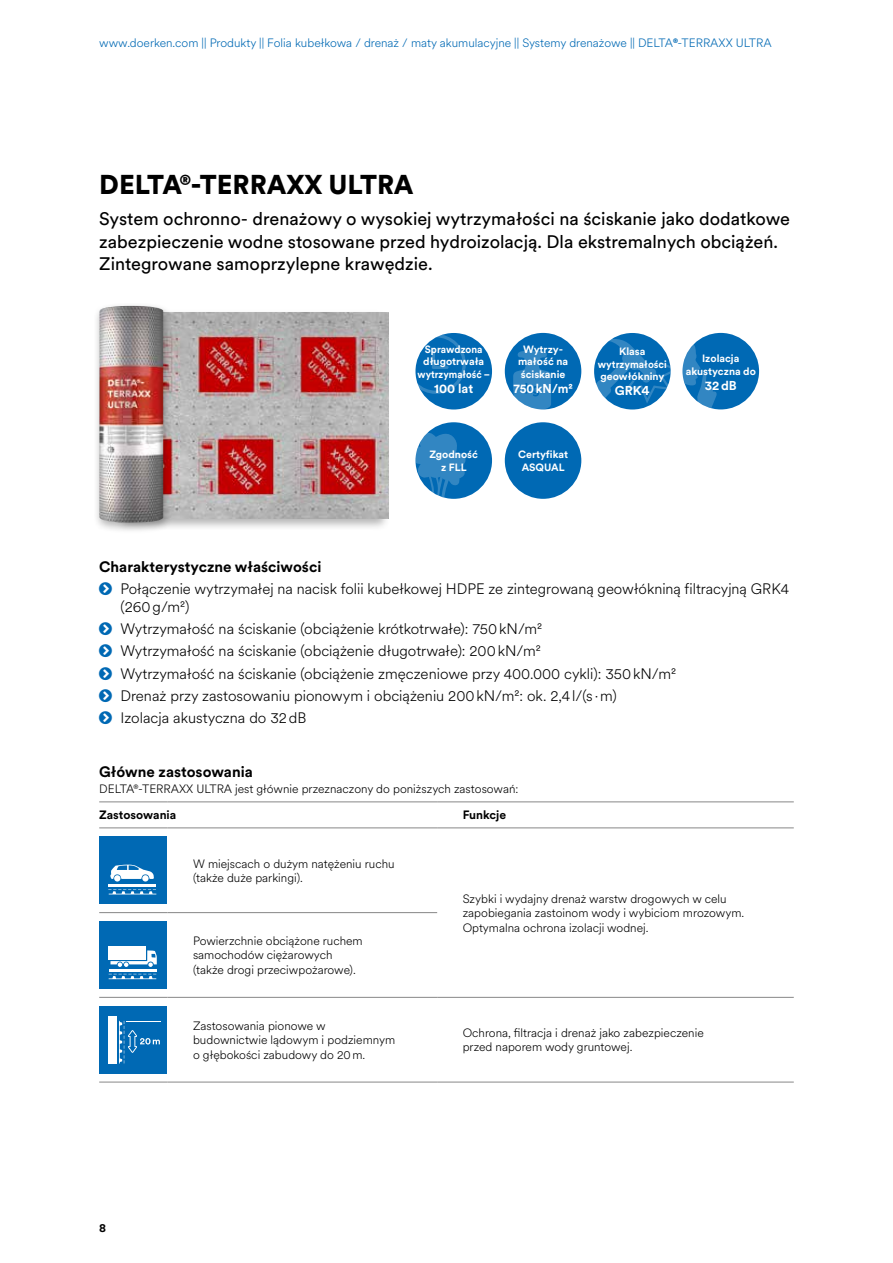
<style>
.page{position:relative;width:893px;height:1263px;background:#fff}
.page>*{position:absolute;margin:0;border:0;box-sizing:border-box;transform-origin:0 0}
.t1{font:900 27px "Circular XX";color:#000}
.t2{font:18px/22.5px "Circular XX";color:#000}
.t3{font:300 15px/22.2px "Circular XX";color:#000}
.t4{font:700 15px "Circular XX";color:#000}
.t5{font:700 12.75px "Circular XX";color:#fff}
.t6{font:700 12.75px "Circular XX";color:#fff;scale:.95 1}
.t7{font:300 12px/14.4px "Circular XX";color:#000}
.t8{font:300 12px "Circular XX";color:#0069b4}
.t9{font:700 12px "Circular XX";color:#000}
.t10{font:700 10.5px/12.6px "Circular XX";color:#fff;text-align:center}
.t11{font:700 10.5px/12.6px "Circular XX";color:#fff;text-align:center;scale:.95 1}
.s1{font-weight:700}
</style>
<div class="page">
<div style="left:116px;top:309px;width:274px;height:222px;background:#000;opacity:.3"></div>
<img style="left:172px;top:313px;width:216px;height:206px">
<div style="left:93px;top:301px;width:79px;height:233px;background:#000;opacity:.3"></div>
<img style="left:99px;top:306px;width:64px;height:217px">
<hr style="left:99px;top:801px;width:69px;height:1px;background:#878787">
<hr style="left:168px;top:801px;width:269px;height:1px;background:#878787">
<hr style="left:437px;top:801px;width:357px;height:1px;background:#878787">
<hr style="left:99px;top:827px;width:69px;height:1px;background:#878787">
<hr style="left:168px;top:827px;width:269px;height:1px;background:#878787">
<hr style="left:437px;top:827px;width:357px;height:1px;background:#878787">
<hr style="left:99px;top:912px;width:69px;height:1px;background:#878787">
<hr style="left:168px;top:912px;width:269px;height:1px;background:#878787">
<hr style="left:99px;top:997px;width:69px;height:1px;background:#878787">
<hr style="left:168px;top:997px;width:269px;height:1px;background:#878787">
<hr style="left:437px;top:997px;width:357px;height:1px;background:#878787">
<hr style="left:99px;top:1082px;width:69px;height:1px;background:#878787">
<hr style="left:168px;top:1082px;width:269px;height:1px;background:#878787">
<hr style="left:437px;top:1082px;width:357px;height:1px;background:#878787">
<div style="left:99px;top:836px;width:68px;height:68px;background:#0069b4"></div>
<svg style="left:110px;top:865px;width:44px;height:16px"></svg>
<div style="left:142px;top:875px;width:7px;height:6px;background:#fff;border-radius:50%"></div>
<hr style="left:108px;top:884px;width:48px;height:3px;background:#fff">
<svg style="left:108px;top:889px;width:48px;height:5px"></svg>
<div style="left:99px;top:921px;width:68px;height:68px;background:#0069b4"></div>
<hr style="left:109px;top:969px;width:47px;height:3px;background:#fff">
<svg style="left:110px;top:950px;width:47px;height:17px"></svg>
<div style="left:109px;top:947px;width:37px;height:13px;background:#fff"></div>
<svg style="left:109px;top:974px;width:47px;height:5px"></svg>
<div style="left:99px;top:1006px;width:68px;height:67px;background:#0069b4"></div>
<div style="left:108px;top:1016px;width:8px;height:47px;background:#fff"></div>
<svg style="left:119px;top:1021px;width:41px;height:42px"></svg>
<div style="left:505px;top:422px;width:76px;height:77px;background:#0069b4;border-radius:50%"></div>
<div style="left:505px;top:333px;width:76px;height:76px;background:#0069b4;border-radius:50%"></div>
<svg style="left:513px;top:351px;width:38px;height:58px"></svg>
<div style="left:682px;top:333px;width:77px;height:76px;background:#0069b4;border-radius:50%"></div>
<svg style="left:682px;top:340px;width:35px;height:69px"></svg>
<div style="left:594px;top:333px;width:77px;height:76px;background:#0069b4;border-radius:50%"></div>
<svg style="left:594px;top:338px;width:77px;height:71px"></svg>
<div style="left:415px;top:333px;width:77px;height:76px;background:#0069b4;border-radius:50%"></div>
<svg style="left:415px;top:334px;width:51px;height:60px"></svg>
<div style="left:415px;top:422px;width:77px;height:77px;background:#0069b4;border-radius:50%"></div>
<svg style="left:415px;top:431px;width:52px;height:68px"></svg>
<p class="t8" style="left:99px;top:35px;width:674px">www.doerken.com || Produkty || Folia kubełkowa / drenaż / maty akumulacyjne || Systemy drenażowe || DELTA<span class="s1">®</span>-TERRAXX ULTRA</p>
<h1 class="t1" style="left:99px;top:165px;width:316px">DELTA®-TERRAXX ULTRA</h1>
<h2 class="t2" style="left:99px;top:207px;width:692px">System ochronno- drenażowy o wysokiej wytrzymałości na ściskanie jako dodatkowe zabezpieczenie wodne stosowane przed hydroizolacją. Dla ekstremalnych obciążeń.<br>Zintegrowane samoprzylepne krawędzie.</h2>
<p class="t11" style="left:418px;top:342px;width:78px">Sprawdzona długotrwała wytrzymałość –</p>
<p class="t5" style="left:434px;top:380px;width:41px">100 lat</p>
<p class="t10" style="left:429px;top:448px;width:50px">Zgodność z FLL</p>
<p class="t10" style="left:518px;top:342px;width:52px">Wytrzy&shy;małość na ściskanie</p>
<p class="t6" style="left:513px;top:380px;width:64px">750kN/m²</p>
<p class="t10" style="left:518px;top:448px;width:51px">Certyfikat<br>ASQUAL</p>
<p class="t10" style="left:598px;top:344px;width:70px">Klasa wytrzymałości geowłókniny</p>
<p class="t5" style="left:615px;top:382px;width:36px">GRK4</p>
<p class="t10" style="left:686px;top:352px;width:72px">Izolacja akustyczna do</p>
<p class="t5" style="left:705px;top:377px;width:33px">32dB</p>
<p class="t4" style="left:99px;top:556px;width:224px">Charakterystyczne właściwości</p>
<p class="t3" style="left:121px;top:579px;width:670px;line-height:18px">Połączenie wytrzymałej na nacisk folii kubełkowej HDPE ze zintegrowaną geowłókniną filtracyjną GRK4 (260g/m²)</p>
<p class="t3" style="left:121px;top:617px;width:557px">Wytrzymałość na ściskanie (obciążenie krótkotrwałe): 750kN/m²<br>Wytrzymałość na ściskanie (obciążenie długotrwałe): 200kN/m²<br>Wytrzymałość na ściskanie (obciążenie zmęczeniowe przy 400.000 cykli): 350kN/m²<br>Drenaż przy zastosowaniu pionowym i obciążeniu 200kN/m²: ok. 2,4l/(s ·m)<br>Izolacja akustyczna do 32dB</p>
<p class="t4" style="left:99px;top:761px;width:155px">Główne zastosowania</p>
<p class="t7" style="left:99px;top:781px;width:421px">DELTA®-TERRAXX ULTRA jest głównie przeznaczony do poniższych zastosowań:</p>
<p class="t9" style="left:99px;top:807px;width:79px">Zastosowania</p>
<p class="t9" style="left:463px;top:807px;width:45px">Funkcje</p>
<p class="t7" style="left:193px;top:856px;width:203px">W miejscach o dużym natężeniu ruchu (także duże parkingi).</p>
<p class="t7" style="left:463px;top:891px;width:283px">Szybki i wydajny drenaż warstw drogowych w celu zapobiegania zastoinom wody i wybiciom mrozowym.<br>Optymalna ochrona izolacji wodnej.</p>
<p class="t7" style="left:193px;top:933px;width:171px">Powierzchnie obciążone ruchem samochodów ciężarowych (także drogi przeciwpożarowe).</p>
<p class="t9" style="left:99px;top:1219px;width:8px">8</p>
<p class="t7" style="left:193px;top:1018px;width:204px">Zastosowania pionowe w budownictwie lądowym i podziemnym o głębokości zabudowy do 20m.</p>
<p class="t7" style="left:463px;top:1025px;width:243px">Ochrona, filtracja i drenaż jako zabezpieczenie przed naporem wody gruntowej.</p>
</div>
